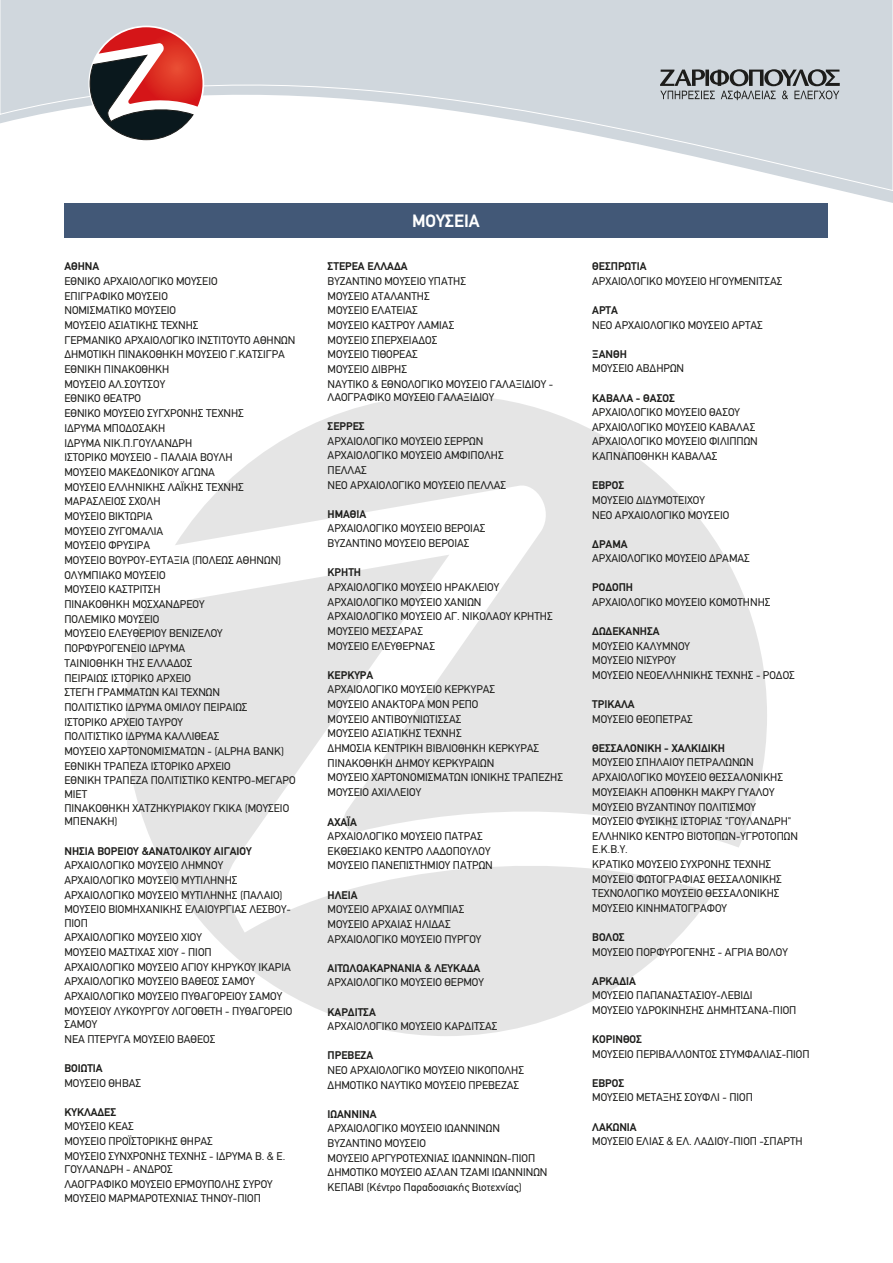
<style>
.page{position:relative;width:893px;height:1263px;background:#fff}
.page>*{position:absolute;margin:0;border:0;box-sizing:border-box;transform-origin:0 0}
.t1{font:700 18px "PF Din Text";color:#fff}
.t2{font:11.25px/14.7px "PF Din Text";color:#1d1d1b}
.t3{font:700 11.25px "PF Din Text";color:#1d1d1b}
</style>
<div class="page">
<svg style="left:175px;top:395px;width:592px;height:452px;fill:#e5e5e5"></svg>
<svg style="left:126px;top:555px;width:587px;height:481px;fill:#e5e5e5"></svg>
<svg style="left:0;top:0;width:893px;height:191px;fill:#d0d7dd"></svg>
<svg style="left:90px;top:27px;width:112px;height:113px"></svg>
<svg style="left:660px;top:69px;width:180px;height:31px;background:#94999c"></svg>
<div style="left:64px;top:204px;width:763px;height:34px;background:#425877"></div>
<p class="t3" style="left:64px;top:262px;width:36px">ΑΘΗΝΑ</p>
<p class="t2" style="left:64px;top:275px;width:233px">ΕΘΝΙΚΟ ΑΡΧΑΙΟΛΟΓΙΚΟ ΜΟΥΣΕΙΟ<br>ΕΠΙΓΡΑΦΙΚΟ ΜΟΥΣΕΙΟ<br>ΝΟΜΙΣΜΑΤΙΚΟ ΜΟΥΣΕΙΟ<br>ΜΟΥΣΕΙΟ ΑΣΙΑΤΙΚΗΣ ΤΕΧΝΗΣ<br>ΓΕΡΜΑΝΙΚΟ ΑΡΧΑΙΟΛΟΓΙΚΟ ΙΝΣΤΙΤΟΥΤΟ ΑΘΗΝΩΝ<br>ΔΗΜΟΤΙΚΗ ΠΙΝΑΚΟΘΗΚΗ ΜΟΥΣΕΙΟ Γ.ΚΑΤΣΙΓΡΑ<br>ΕΘΝΙΚΗ ΠΙΝΑΚΟΘΗΚΗ<br>ΜΟΥΣΕΙΟ ΑΛ.ΣΟΥΤΣΟΥ<br>ΕΘΝΙΚΟ ΘΕΑΤΡΟ<br>ΕΘΝΙΚΟ ΜΟΥΣΕΙΟ ΣΥΓΧΡΟΝΗΣ ΤΕΧΝΗΣ<br>ΙΔΡΥΜΑ ΜΠΟΔΟΣΑΚΗ<br>ΙΔΡΥΜΑ ΝΙΚ.Π.ΓΟΥΛΑΝΔΡΗ<br>ΙΣΤΟΡΙΚΟ ΜΟΥΣΕΙΟ - ΠΑΛΑΙΑ ΒΟΥΛΗ<br>ΜΟΥΣΕΙΟ ΜΑΚΕΔΟΝΙΚΟΥ ΑΓΩΝΑ<br>ΜΟΥΣΕΙΟ ΕΛΛΗΝΙΚΗΣ ΛΑΪΚΗΣ ΤΕΧΝΗΣ<br>ΜΑΡΑΣΛΕΙΟΣ ΣΧΟΛΗ<br>ΜΟΥΣΕΙΟ ΒΙΚΤΩΡΙΑ<br>ΜΟΥΣΕΙΟ ΖΥΓΟΜΑΛΙΑ<br>ΜΟΥΣΕΙΟ ΦΡΥΣΙΡΑ<br>ΜΟΥΣΕΙΟ ΒΟΥΡΟΥ-ΕΥΤΑΞΙΑ (ΠΟΛΕΩΣ ΑΘΗΝΩΝ)<br>ΟΛΥΜΠΙΑΚΟ ΜΟΥΣΕΙΟ<br>ΜΟΥΣΕΙΟ ΚΑΣΤΡΙΤΣΗ<br>ΠΙΝΑΚΟΘΗΚΗ ΜΟΣΧΑΝΔΡΕΟΥ<br>ΠΟΛΕΜΙΚΟ ΜΟΥΣΕΙΟ<br>ΜΟΥΣΕΙΟ ΕΛΕΥΘΕΡΙΟΥ ΒΕΝΙΖΕΛΟΥ<br>ΠΟΡΦΥΡΟΓΕΝΕΙΟ ΙΔΡΥΜΑ<br>ΤΑΙΝΙΟΘΗΚΗ ΤΗΣ ΕΛΛΑΔΟΣ<br>ΠΕΙΡΑΙΩΣ ΙΣΤΟΡΙΚΟ ΑΡΧΕΙΟ<br>ΣΤΕΓΗ ΓΡΑΜΜΑΤΩΝ ΚΑΙ ΤΕΧΝΩΝ<br>ΠΟΛΙΤΙΣΤΙΚΟ ΙΔΡΥΜΑ ΟΜΙΛΟΥ ΠΕΙΡΑΙΩΣ<br>ΙΣΤΟΡΙΚΟ ΑΡΧΕΙΟ ΤΑΥΡΟΥ<br>ΠΟΛΙΤΙΣΤΙΚΟ ΙΔΡΥΜΑ ΚΑΛΛΙΘΕΑΣ<br>ΜΟΥΣΕΙΟ ΧΑΡΤΟΝΟΜΙΣΜΑΤΩΝ - (ALPHA BANK)<br>ΕΘΝΙΚΗ ΤΡΑΠΕΖΑ ΙΣΤΟΡΙΚΟ ΑΡΧΕΙΟ<br>ΕΘΝΙΚΗ ΤΡΑΠΕΖΑ ΠΟΛΙΤΙΣΤΙΚΟ ΚΕΝΤΡΟ-ΜΕΓΑΡΟ</p>
<p class="t2" style="left:64px;top:787px;width:226px">ΜΙΕΤ<br>ΠΙΝΑΚΟΘΗΚΗ ΧΑΤΖΗΚΥΡΙΑΚΟΥ ΓΚΙΚΑ (ΜΟΥΣΕΙΟ</p>
<p class="t2" style="left:64px;top:815px;width:55px">ΜΠΕΝΑΚΗ)</p>
<p class="t3" style="left:64px;top:846px;width:189px">ΝΗΣΙΑ ΒΟΡΕΙΟΥ &amp;ΑΝΑΤΟΛΙΚΟΥ ΑΙΓΑΙΟΥ</p>
<p class="t2" style="left:64px;top:859px;width:228px">ΑΡΧΑΙΟΛΟΓΙΚΟ ΜΟΥΣΕΙΟ ΛΗΜΝΟΥ ΑΡΧΑΙΟΛΟΓΙΚΟ ΜΟΥΣΕΙΟ ΜΥΤΙΛΗΝΗΣ ΑΡΧΑΙΟΛΟΓΙΚΟ ΜΟΥΣΕΙΟ ΜΥΤΙΛΗΝΗΣ (ΠΑΛΑΙΟ)<br>ΜΟΥΣΕΙΟ ΒΙΟΜΗΧΑΝΙΚΗΣ ΕΛΑΙΟΥΡΓΙΑΣ ΛΕΣΒΟΥ-</p>
<p class="t2" style="left:64px;top:916px;width:229px">ΠΙΟΠ<br>ΑΡΧΑΙΟΛΟΓΙΚΟ ΜΟΥΣΕΙΟ ΧΙΟΥ<br>ΜΟΥΣΕΙΟ ΜΑΣΤΙΧΑΣ ΧΙΟΥ - ΠΙΟΠ<br>ΑΡΧΑΙΟΛΟΓΙΚΟ ΜΟΥΣΕΙΟ ΑΓΙΟΥ ΚΗΡΥΚΟΥ ΙΚΑΡΙΑ<br>ΑΡΧΑΙΟΛΟΓΙΚΟ ΜΟΥΣΕΙΟ ΒΑΘΕΟΣ ΣΑΜΟΥ<br>ΑΡΧΑΙΟΛΟΓΙΚΟ ΜΟΥΣΕΙΟ ΠΥΘΑΓΟΡΕΙΟΥ ΣΑΜΟΥ<br>ΜΟΥΣΕΙΟΥ ΛΥΚΟΥΡΓΟΥ ΛΟΓΟΘΕΤΗ - ΠΥΘΑΓΟΡΕΙΟ</p>
<p class="t2" style="left:64px;top:1018px;width:152px">ΣΑΜΟΥ<br>ΝΕΑ ΠΤΕΡΥΓΑ ΜΟΥΣΕΙΟ ΒΑΘΕΟΣ</p>
<p class="t3" style="left:64px;top:1064px;width:40px">ΒΟΙΩΤΙΑ</p>
<p class="t2" style="left:64px;top:1076px;width:78px">ΜΟΥΣΕΙΟ ΘΗΒΑΣ</p>
<p class="t3" style="left:64px;top:1107px;width:53px">ΚΥΚΛΑΔΕΣ</p>
<p class="t2" style="left:64px;top:1120px;width:222px">ΜΟΥΣΕΙΟ ΚΕΑΣ<br>ΜΟΥΣΕΙΟ ΠΡΟΪΣΤΟΡΙΚΗΣ ΘΗΡΑΣ<br>ΜΟΥΣΕΙΟ ΣΥΝΧΡΟΝΗΣ ΤΕΧΝΗΣ - ΙΔΡΥΜΑ Β. &amp; Ε.</p>
<p class="t2" style="left:64px;top:1163px;width:210px">ΓΟΥΛΑΝΔΡΗ - ΑΝΔΡΟΣ<br>ΛΑΟΓΡΑΦΙΚΟ ΜΟΥΣΕΙΟ ΕΡΜΟΥΠΟΛΗΣ ΣΥΡΟΥ<br>ΜΟΥΣΕΙΟ ΜΑΡΜΑΡΟΤΕΧΝΙΑΣ ΤΗΝΟΥ-ΠΙΟΠ</p>
<h1 class="t1" style="left:412px;top:213px;width:69px">ΜΟΥΣΕΙΑ</h1>
<p class="t3" style="left:328px;top:262px;width:82px">ΣΤΕΡΕΑ ΕΛΛΑΔΑ</p>
<p class="t2" style="left:328px;top:275px;width:140px">ΒΥΖΑΝΤΙΝΟ ΜΟΥΣΕΙΟ ΥΠΑΤΗΣ<br>ΜΟΥΣΕΙΟ ΑΤΑΛΑΝΤΗΣ<br>ΜΟΥΣΕΙΟ ΕΛΑΤΕΙΑΣ<br>ΜΟΥΣΕΙΟ ΚΑΣΤΡΟΥ ΛΑΜΙΑΣ<br>ΜΟΥΣΕΙΟ ΣΠΕΡΧΕΙΑΔΟΣ<br>ΜΟΥΣΕΙΟ ΤΙΘΟΡΕΑΣ</p>
<p class="t2" style="left:328px;top:363px;width:227px">ΜΟΥΣΕΙΟ ΔΙΒΡΗΣ<br>ΝΑΥΤΙΚΟ &amp; ΕΘΝΟΛΟΓΙΚΟ ΜΟΥΣΕΙΟ ΓΑΛΑΞΙΔΙΟΥ -</p>
<p class="t2" style="left:328px;top:391px;width:168px">ΛΑΟΓΡΑΦΙΚΟ ΜΟΥΣΕΙΟ ΓΑΛΑΞΙΔΙΟΥ</p>
<p class="t3" style="left:328px;top:422px;width:39px">ΣΕΡΡΕΣ</p>
<p class="t2" style="left:328px;top:435px;width:178px">ΑΡΧΑΙΟΛΟΓΙΚΟ ΜΟΥΣΕΙΟ ΣΕΡΡΩΝ<br>ΑΡΧΑΙΟΛΟΓΙΚΟ ΜΟΥΣΕΙΟ ΑΜΦΙΠΟΛΗΣ<br>ΠΕΛΛΑΣ</p>
<p class="t2" style="left:328px;top:479px;width:180px">ΝΕΟ ΑΡΧΑΙΟΛΟΓΙΚΟ ΜΟΥΣΕΙΟ ΠΕΛΛΑΣ</p>
<p class="t3" style="left:328px;top:509px;width:40px">ΗΜΑΘΙΑ</p>
<p class="t2" style="left:328px;top:522px;width:159px">ΑΡΧΑΙΟΛΟΓΙΚΟ ΜΟΥΣΕΙΟ ΒΕΡΟΙΑΣ<br>ΒΥΖΑΝΤΙΝΟ ΜΟΥΣΕΙΟ ΒΕΡΟΙΑΣ</p>
<p class="t3" style="left:328px;top:568px;width:35px">ΚΡΗΤΗ</p>
<p class="t2" style="left:328px;top:581px;width:227px">ΑΡΧΑΙΟΛΟΓΙΚΟ ΜΟΥΣΕΙΟ ΗΡΑΚΛΕΙΟΥ<br>ΑΡΧΑΙΟΛΟΓΙΚΟ ΜΟΥΣΕΙΟ ΧΑΝΙΩΝ<br>ΑΡΧΑΙΟΛΟΓΙΚΟ ΜΟΥΣΕΙΟ ΑΓ. ΝΙΚΟΛΑΟΥ ΚΡΗΤΗΣ<br>ΜΟΥΣΕΙΟ ΜΕΣΣΑΡΑΣ<br>ΜΟΥΣΕΙΟ ΕΛΕΥΘΕΡΝΑΣ</p>
<p class="t3" style="left:328px;top:670px;width:47px">ΚΕΡΚΥΡΑ</p>
<p class="t2" style="left:328px;top:683px;width:237px">ΑΡΧΑΙΟΛΟΓΙΚΟ ΜΟΥΣΕΙΟ ΚΕΡΚΥΡΑΣ<br>ΜΟΥΣΕΙΟ ΑΝΑΚΤΟΡΑ ΜΟΝ ΡΕΠΟ<br>ΜΟΥΣΕΙΟ ΑΝΤΙΒΟΥΝΙΩΤΙΣΣΑΣ<br>ΜΟΥΣΕΙΟ ΑΣΙΑΤΙΚΗΣ ΤΕΧΝΗΣ<br>ΔΗΜΟΣΙΑ ΚΕΝΤΡΙΚΗ ΒΙΒΛΙΟΘΗΚΗ ΚΕΡΚΥΡΑΣ<br>ΠΙΝΑΚΟΘΗΚΗ ΔΗΜΟΥ ΚΕΡΚΥΡΑΙΩΝ<br>ΜΟΥΣΕΙΟ ΧΑΡΤΟΝΟΜΙΣΜΑΤΩΝ ΙΟΝΙΚΗΣ ΤΡΑΠΕΖΗΣ<br>ΜΟΥΣΕΙΟ ΑΧΙΛΛΕΙΟΥ</p>
<p class="t3" style="left:328px;top:817px;width:31px">ΑΧΑΪΑ</p>
<p class="t2" style="left:328px;top:830px;width:167px">ΑΡΧΑΙΟΛΟΓΙΚΟ ΜΟΥΣΕΙΟ ΠΑΤΡΑΣ<br>ΕΚΘΕΣΙΑΚΟ ΚΕΝΤΡΟ ΛΑΔΟΠΟΥΛΟΥ<br>ΜΟΥΣΕΙΟ ΠΑΝΕΠΙΣΤΗΜΙΟΥ ΠΑΤΡΩΝ</p>
<p class="t3" style="left:328px;top:890px;width:31px">ΗΛΕΙΑ</p>
<p class="t2" style="left:328px;top:903px;width:155px">ΜΟΥΣΕΙΟ ΑΡΧΑΙΑΣ ΟΛΥΜΠΙΑΣ<br>ΜΟΥΣΕΙΟ ΑΡΧΑΙΑΣ ΗΛΙΔΑΣ<br>ΑΡΧΑΙΟΛΟΓΙΚΟ ΜΟΥΣΕΙΟ ΠΥΡΓΟΥ</p>
<p class="t3" style="left:328px;top:963px;width:154px">ΑΙΤΩΛΟΑΚΑΡΝΑΝΙΑ &amp; ΛΕΥΚΑΔΑ</p>
<p class="t2" style="left:328px;top:976px;width:158px">ΑΡΧΑΙΟΛΟΓΙΚΟ ΜΟΥΣΕΙΟ ΘΕΡΜΟΥ</p>
<p class="t3" style="left:328px;top:1007px;width:50px">ΚΑΡΔΙΤΣΑ</p>
<p class="t2" style="left:328px;top:1020px;width:171px">ΑΡΧΑΙΟΛΟΓΙΚΟ ΜΟΥΣΕΙΟ ΚΑΡΔΙΤΣΑΣ</p>
<p class="t3" style="left:328px;top:1051px;width:47px">ΠΡΕΒΕΖΑ</p>
<p class="t2" style="left:328px;top:1064px;width:198px">ΝΕΟ ΑΡΧΑΙΟΛΟΓΙΚΟ ΜΟΥΣΕΙΟ ΝΙΚΟΠΟΛΗΣ<br>ΔΗΜΟΤΙΚΟ ΝΑΥΤΙΚΟ ΜΟΥΣΕΙΟ ΠΡΕΒΕΖΑΣ</p>
<p class="t3" style="left:328px;top:1109px;width:50px">ΙΩΑΝΝΙΝΑ</p>
<p class="t2" style="left:328px;top:1122px;width:221px">ΑΡΧΑΙΟΛΟΓΙΚΟ ΜΟΥΣΕΙΟ ΙΩΑΝΝΙΝΩΝ ΒΥΖΑΝΤΙΝΟ ΜΟΥΣΕΙΟ<br>ΜΟΥΣΕΙΟ ΑΡΓΥΡΟΤΕΧΝΙΑΣ ΙΩΑΝΝΙΝΩΝ-ΠΙΟΠ ΔΗΜΟΤΙΚΟ ΜΟΥΣΕΙΟ ΑΣΛΑΝ ΤΖΑΜΙ ΙΩΑΝΝΙΝΩΝ ΚΕΠΑΒΙ (Κέντρο Παραδοσιακής Βιοτεχνίας)</p>
<p class="t3" style="left:592px;top:262px;width:56px">ΘΕΣΠΡΩΤΙΑ</p>
<p class="t2" style="left:592px;top:275px;width:192px">ΑΡΧΑΙΟΛΟΓΙΚΟ MOYΣΕΙΟ ΗΓΟΥΜΕΝΙΤΣΑΣ</p>
<p class="t3" style="left:592px;top:306px;width:27px">ΑΡΤΑ</p>
<p class="t2" style="left:592px;top:318px;width:172px">ΝΕΟ ΑΡΧΑΙΟΛΟΓΙΚΟ ΜΟΥΣΕΙΟ ΑΡΤΑΣ</p>
<p class="t3" style="left:592px;top:349px;width:36px">ΞΑΝΘΗ</p>
<p class="t2" style="left:592px;top:362px;width:93px">ΜΟΥΣΕΙΟ ΑΒΔΗΡΩΝ</p>
<p class="t3" style="left:592px;top:393px;width:84px">ΚΑΒΑΛΑ - ΘΑΣΟΣ</p>
<p class="t2" style="left:592px;top:406px;width:167px">ΑΡΧΑΙΟΛΟΓΙΚΟ ΜΟΥΣΕΙΟ ΘΑΣΟΥ<br>ΑΡΧΑΙΟΛΟΓΙΚΟ ΜΟΥΣΕΙΟ ΚΑΒΑΛΑΣ<br>ΑΡΧΑΙΟΛΟΓΙΚΟ ΜΟΥΣΕΙΟ ΦΙΛΙΠΠΩΝ<br>ΚΑΠΝΑΠΟΘΗΚΗ ΚΑΒΑΛΑΣ</p>
<p class="t3" style="left:592px;top:481px;width:33px">ΕΒΡΟΣ</p>
<p class="t2" style="left:592px;top:494px;width:139px">ΜΟΥΣΕΙΟ ΔΙΔΥΜΟΤΕΙΧΟΥ<br>ΝΕΟ ΑΡΧΑΙΟΛΟΓΙΚΟ ΜΟΥΣΕΙΟ</p>
<p class="t3" style="left:592px;top:539px;width:37px">ΔΡΑΜΑ</p>
<p class="t2" style="left:592px;top:552px;width:159px">ΑΡΧΑΙΟΛΟΓΙΚΟ ΜΟΥΣΕΙΟ ΔΡΑΜΑΣ</p>
<p class="t3" style="left:592px;top:583px;width:42px">ΡΟΔΟΠΗ</p>
<p class="t2" style="left:592px;top:596px;width:180px">ΑΡΧΑΙΟΛΟΓΙΚΟ ΜΟΥΣΕΙΟ ΚΟΜΟΤΗΝΗΣ</p>
<p class="t3" style="left:592px;top:627px;width:69px">ΔΩΔΕΚΑΝΗΣΑ</p>
<p class="t2" style="left:592px;top:639px;width:204px">ΜΟΥΣΕΙΟ ΚΑΛΥΜΝΟΥ<br>ΜΟΥΣΕΙΟ ΝΙΣΥΡΟΥ<br>ΜΟΥΣΕΙΟ ΝΕΟΕΛΛΗΝΙΚΗΣ ΤΕΧΝΗΣ - ΡΟΔΟΣ</p>
<p class="t3" style="left:592px;top:700px;width:44px">ΤΡΙΚΑΛΑ</p>
<p class="t2" style="left:592px;top:713px;width:102px">ΜΟΥΣΕΙΟ ΘΕΟΠΕΤΡΑΣ</p>
<p class="t3" style="left:592px;top:743px;width:134px">ΘΕΣΣΑΛΟΝΙΚΗ - ΧΑΛΚΙΔΙΚΗ</p>
<p class="t2" style="left:592px;top:756px;width:207px">ΜΟΥΣΕΙΟ ΣΠΗΛΑΙΟΥ ΠΕΤΡΑΛΩΝΩΝ ΑΡΧΑΙΟΛΟΓΙΚΟ ΜΟΥΣΕΙΟ ΘΕΣΣΑΛΟΝΙΚΗΣ ΜΟΥΣΕΙΑΚΗ ΑΠΟΘΗΚΗ ΜΑΚΡΥ ΓΥΑΛΟΥ ΜΟΥΣΕΙΟ ΒΥΖΑΝΤΙΝΟΥ ΠΟΛΙΤΙΣΜΟΥ ΜΟΥΣΕΙΟ ΦΥΣΙΚΗΣ ΙΣΤΟΡΙΑΣ "ΓΟΥΛΑΝΔΡΗ" ΕΛΛΗΝΙΚΟ ΚΕΝΤΡΟ ΒΙΟΤΟΠΩΝ-ΥΓΡΟΤΟΠΩΝ</p>
<p class="t2" style="left:592px;top:843px;width:191px">Ε.Κ.Β.Υ.<br>ΚΡΑΤΙΚΟ ΜΟΥΣΕΙΟ ΣΥΧΡΟΝΗΣ ΤΕΧΝΗΣ<br>ΜΟΥΣΕΙΟ ΦΩΤΟΓΡΑΦΙΑΣ ΘΕΣΣΑΛΟΝΙΚΗΣ<br>ΤΕΧΝΟΛΟΓΙΚΟ ΜΟΥΣΕΙΟ ΘΕΣΣΑΛΟΝΙΚΗΣ<br>ΜΟΥΣΕΙΟ ΚΙΝΗΜΑΤΟΓΡΑΦΟΥ</p>
<p class="t3" style="left:592px;top:933px;width:34px">ΒΟΛΟΣ</p>
<p class="t2" style="left:592px;top:945px;width:197px">ΜΟΥΣΕΙΟ ΠΟΡΦΥΡΟΓΕΝΗΣ - ΑΓΡΙΑ ΒΟΛΟΥ</p>
<p class="t3" style="left:592px;top:976px;width:45px">ΑΡΚΑΔΙΑ</p>
<p class="t2" style="left:592px;top:989px;width:206px">ΜΟΥΣΕΙΟ ΠΑΠΑΝΑΣΤΑΣΙΟΥ-ΛΕΒΙΔΙ<br>ΜΟΥΣΕΙΟ ΥΔΡΟΚΙΝΗΣΗΣ ΔΗΜΗΤΣΑΝΑ-ΠΙΟΠ</p>
<p class="t3" style="left:592px;top:1035px;width:51px">ΚΟΡΙΝΘΟΣ</p>
<p class="t2" style="left:592px;top:1047px;width:219px">ΜΟΥΣΕΙΟ ΠΕΡΙΒΑΛΛΟΝΤΟΣ ΣΤΥΜΦΑΛΙΑΣ-ΠΙΟΠ</p>
<p class="t3" style="left:592px;top:1078px;width:33px">ΕΒΡΟΣ</p>
<p class="t2" style="left:592px;top:1091px;width:162px">ΜΟΥΣΕΙΟ ΜΕΤΑΞΗΣ ΣΟΥΦΛΙ - ΠΙΟΠ</p>
<p class="t3" style="left:592px;top:1122px;width:46px">ΛΑΚΩΝΙΑ</p>
<p class="t2" style="left:592px;top:1135px;width:212px">ΜΟΥΣΕΙΟ ΕΛΙΑΣ &amp; ΕΛ. ΛΑΔΙΟΥ-ΠΙΟΠ -ΣΠΑΡΤΗ</p>
</div>
